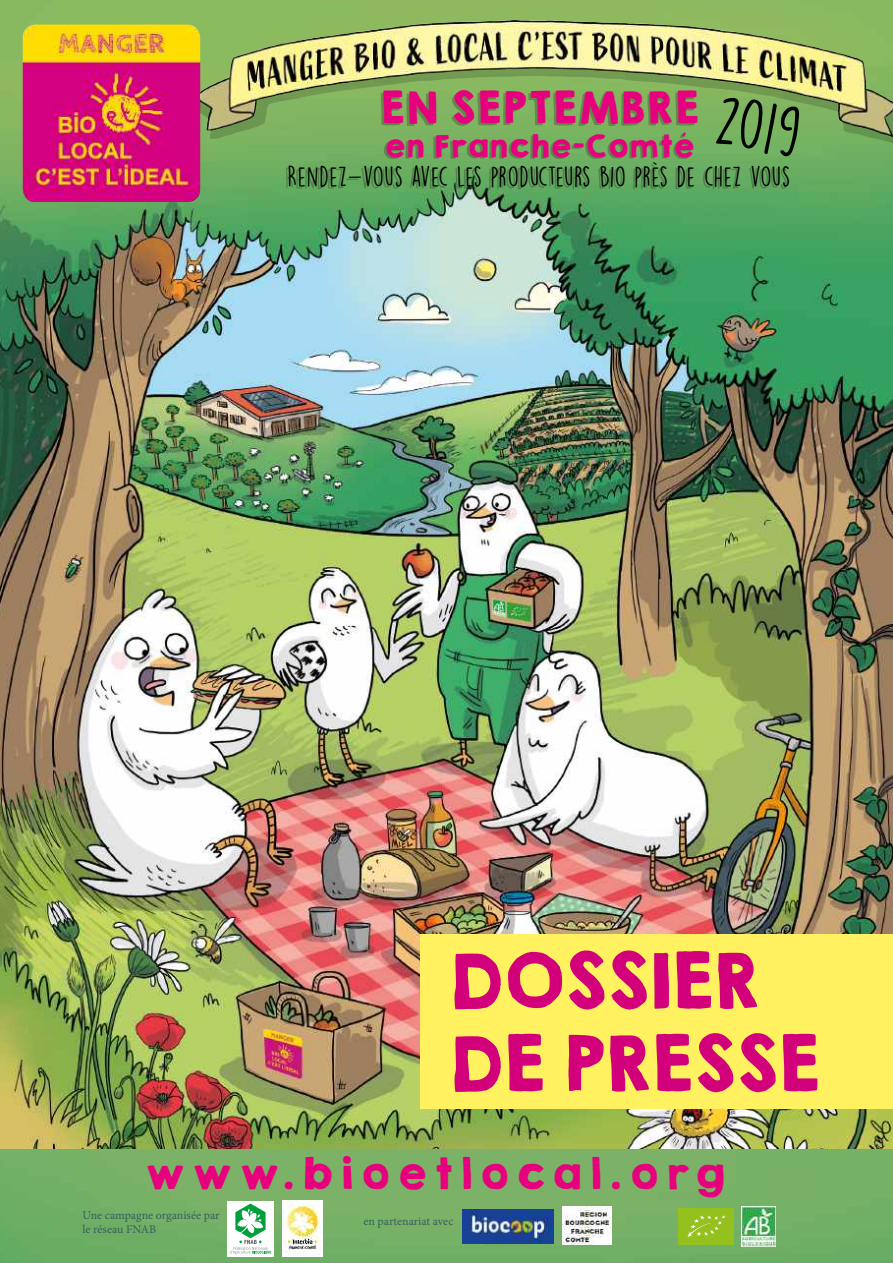
<style>
.page{position:relative;width:893px;height:1263px;background:#fff}
.page>*{position:absolute;margin:0;border:0;box-sizing:border-box;transform-origin:0 0}
.t1{font:68.85px/82.7px "KGHAPPY Solid";letter-spacing:-.05em;color:#d2007a}
.t2{font:62.85px "DK Lemon Yellow Sun";color:#010202}
.t3{font:39.45px "KGHAPPY Solid";letter-spacing:-.01em;color:#e6007d}
.t4{font:39px "KGHAPPY Solid";letter-spacing:.15em;color:#e6007d}
.t5{font:27.75px "KGHAPPY Solid";letter-spacing:-.01em;color:#e6007d}
.t6{font:25.5px "DK Lemon Yellow Sun";letter-spacing:-.005em;color:#000}
.t7{font:11.85px/14.2px "Minion Pro";color:#375e5e}
</style>
<div class="page">
<img style="left:0;top:0;width:893px;height:1199px">
<img style="left:23px;top:25px;width:177px;height:177px">
<div style="left:286px;top:92px;width:501px;height:97px;background:#15150e;opacity:.27"></div>
<img style="left:201px;top:20px;width:692px;height:124px">
<div style="left:421px;top:934px;width:472px;height:174px;background:#fff15f"></div>
<img style="left:0;top:1150px;width:892px;height:112px">
<img style="left:742px;top:1206px;width:33px;height:41px">
<div style="left:678px;top:1208px;width:55px;height:37px;background:#95c11f"></div>
<svg style="left:687px;top:1215px;width:38px;height:22px"></svg>
<img style="left:462px;top:1209px;width:92px;height:34px">
<div style="left:227px;top:1201px;width:47px;height:56px;background:#fff"></div>
<svg style="left:230px;top:1203px;width:41px;height:51px"></svg>
<img style="left:563px;top:1206px;width:48px;height:39px">
<img style="left:282px;top:1201px;width:40px;height:56px">
<h3 class="t3" style="left:379px;top:77px;width:322px">EN SEPTEMBRE</h3>
<h3 class="t5" style="left:383px;top:124px;width:312px">en Franche-Comté</h3>
<h3 class="t6" style="left:288px;top:161px;width:504px">RENDEZ-VOUS AVEC LES PRODUCTEURS BIO PRÈS DE CHEZ VOUS</h3>
<h2 class="t2" style="left:724px;top:81px;width:86px;rotate:10deg">2019</h2>
<h1 class="t1" style="left:446px;top:939px;width:375px">DOSSIER<br>DE PRESSE</h1>
<h3 class="t4" style="left:143px;top:1143px;width:584px">www.bioetlocal.org</h3>
<p class="t7" style="left:83px;top:1208px;width:139px">Une campagne organisée par le réseau FNAB</p>
<p class="t7" style="left:363px;top:1214px;width:92px">en partenariat avec</p>
</div>
